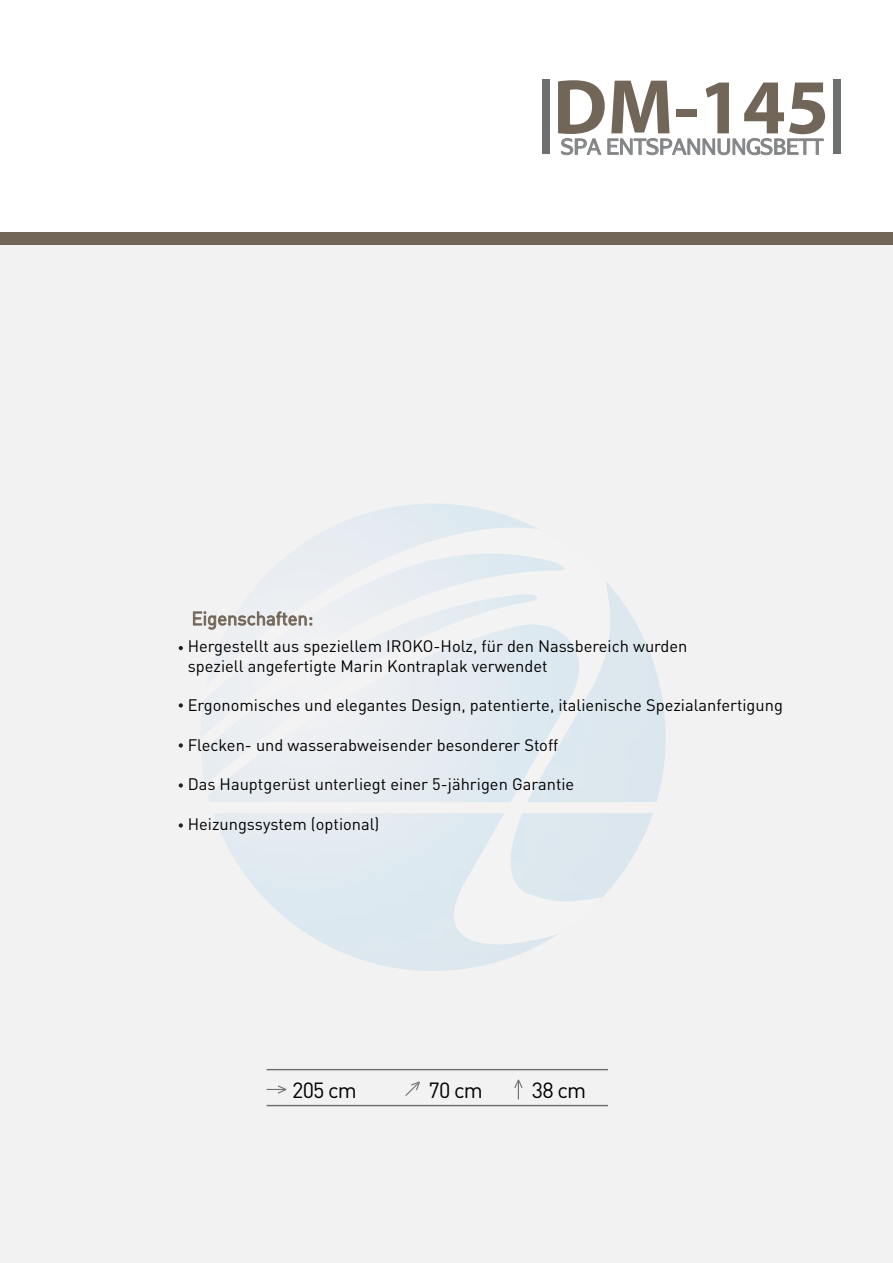
<style>
.page{position:relative;width:893px;height:1263px;background:#fff}
.page>*{position:absolute;margin:0;border:0;box-sizing:border-box;transform-origin:0 0}
.t1{font:700 78.3px "Myriad Pro";color:#726658}
.t2{font:21.75px "DIN Pro";letter-spacing:-.04em;color:#000}
.t3{font:21.15px "Abaku TL Sym Sans";color:#818385}
.t4{font:18.45px "DIN Pro";color:#726658}
.t5{font:16.5px/19.8px "DIN Pro";color:#000}
</style>
<div class="page">
<div style="left:0;top:235px;width:893px;height:1028px;background:#f2f2f3"></div>
<svg style="left:200px;top:513px;width:417px;height:444px"></svg>
<svg style="left:207px;top:800px;width:450px;height:14px"></svg>
<div style="left:0;top:232px;width:893px;height:13px;background:#726658"></div>
<svg style="left:267px;top:1085px;width:19px;height:9px"></svg>
<svg style="left:405px;top:1081px;width:15px;height:15px"></svg>
<svg style="left:514px;top:1080px;width:9px;height:19px"></svg>
<hr style="left:267px;top:1069px;width:341px;height:1px;background:#6d6f71">
<hr style="left:267px;top:1105px;width:341px;height:1px;background:#6d6f71">
<svg style="left:193px;top:611px;width:119px;height:19px"></svg>
<svg style="left:179px;top:646px;width:4px;height:4px"></svg>
<svg style="left:179px;top:703px;width:4px;height:4px"></svg>
<svg style="left:179px;top:743px;width:4px;height:4px"></svg>
<svg style="left:179px;top:783px;width:4px;height:4px"></svg>
<svg style="left:179px;top:823px;width:4px;height:4px"></svg>
<div style="left:543px;top:80px;width:7px;height:74px;background:#6d6f71"></div>
<div style="left:833px;top:80px;width:7px;height:74px;background:#6d6f71"></div>
<svg style="left:561px;top:138px;width:263px;height:18px"></svg>
<h1 class="t1" style="left:553px;top:56px;width:278px">DM-145</h1>
<p class="t3" style="left:561px;top:133px;width:264px">SPA ENTSPANNUNGSBETT</p>
<p class="t4" style="left:192px;top:606px;width:123px">Eigenschaften:</p>
<p class="t5" style="left:188px;top:636px;width:501px">Hergestellt aus speziellem IROKO-Holz, für den Nassbereich wurden speziell angefertigte Marin Kontraplak verwendet</p>
<p class="t5" style="left:188px;top:695px;width:597px">Ergonomisches und elegantes Design, patentierte, italienische Spezialanfertigung</p>
<p class="t5" style="left:188px;top:734px;width:372px">Flecken- und wasserabweisender besonderer Stoff</p>
<p class="t5" style="left:188px;top:774px;width:388px">Das Hauptgerüst unterliegt einer 5-jährigen Garantie</p>
<p class="t5" style="left:188px;top:813px;width:193px">Heizungssystem (optional)</p>
<h2 class="t2" style="left:292px;top:1075px;width:66px">205 cm</h2>
<h2 class="t2" style="left:429px;top:1075px;width:56px">70 cm</h2>
<h2 class="t2" style="left:532px;top:1075px;width:56px">38 cm</h2>
</div>
